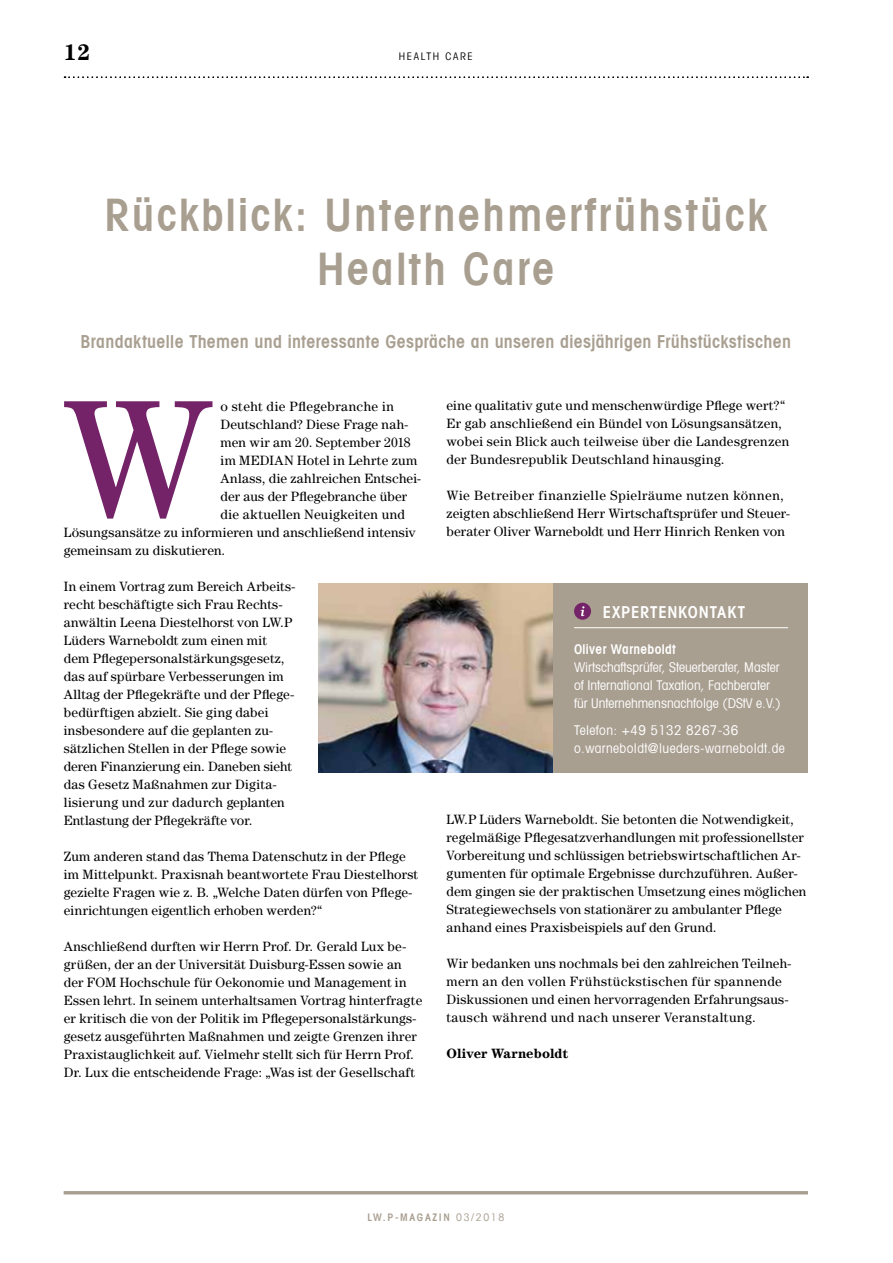
<style>
.page{position:relative;width:893px;height:1263px;background:#fff}
.page>*{position:absolute;margin:0;border:0;box-sizing:border-box;transform-origin:0 0}
.t1{font:170.55px "Century";color:#742368}
.t2{font:600 condensed 45px/54px "Avant Garde";letter-spacing:.05em;color:#a99f91;text-align:center}
.t3{font:700 22.5px "Century";color:#000}
.t4{font:600 condensed 18px "Avant Garde";letter-spacing:.015em;color:#a99f91}
.t5{font:600 condensed 16.5px "Avant Garde";letter-spacing:.05em;color:#fff}
.t6{font:13.5px/18px "Century";letter-spacing:.015em;color:#000}
.t7{font:condensed 13.5px/18px "Avant Garde";color:#fff}
.t8{font:condensed 13.5px/18px "Avant Garde";letter-spacing:.03em;color:#fff}
.t9{font:700 13.5px "Century";letter-spacing:.005em;color:#000}
.t10{font:600 condensed 13.5px "Avant Garde";letter-spacing:.025em;color:#fff}
.t11{font:600 condensed 10.5px "Avant Garde";letter-spacing:.16em;color:#a99f91}
.t12{font:condensed 10.5px "Avant Garde";letter-spacing:.16em;color:#000}
.s1{font-weight:400}
</style>
<div class="page">
<hr style="left:64px;top:1191px;width:744px;height:3px;background:#a99f91">
<svg style="left:65px;top:76px;width:743px;height:2px"></svg>
<div style="left:553px;top:584px;width:255px;height:189px;background:#a99f91"></div>
<div style="left:574px;top:603px;width:17px;height:17px;background:#742368;border-radius:50%"></div>
<svg style="left:581px;top:606px;width:3px;height:10px"></svg>
<hr style="left:574px;top:627px;width:214px;height:1px;background:#fff">
<img style="left:319px;top:584px;width:234px;height:189px">
<h3 class="t3" style="left:64px;top:38px;width:28px">12</h3>
<p class="t12" style="left:399px;top:49px;width:75px">HEALTH CARE</p>
<h2 class="t2" style="left:105px;top:187px;width:664px">Rückblick: Unternehmerfrühstück<br>Health Care</h2>
<h3 class="t4" style="left:81px;top:330px;width:712px">Brandaktuelle Themen und interessante Gespräche an unseren diesjährigen Frühstückstischen</h3>
<h1 class="t1" style="left:60px;top:360px;width:153px">W</h1>
<p class="t6" style="left:220px;top:397px;width:175px">o steht die Pflegebranche in</p>
<p class="t6" style="left:220px;top:415px;width:189px">Deutschland? Diese Frage nah-</p>
<p class="t6" style="left:220px;top:433px;width:192px">men wir am 20. September 2018</p>
<p class="t6" style="left:220px;top:451px;width:198px">im MEDIAN Hotel in Lehrte zum</p>
<p class="t6" style="left:220px;top:469px;width:202px">Anlass, die zahlreichen Entschei-</p>
<p class="t6" style="left:220px;top:487px;width:188px">der aus der Pflegebranche über</p>
<p class="t6" style="left:220px;top:505px;width:186px">die aktuellen Neuigkeiten und</p>
<p class="t6" style="left:64px;top:523px;width:353px">Lösungsansätze zu informieren und anschließend intensiv</p>
<p class="t6" style="left:64px;top:541px;width:163px">gemeinsam zu diskutieren.</p>
<p class="t6" style="left:64px;top:577px;width:233px">In einem Vortrag zum Bereich Arbeits&shy;recht beschäftigte sich Frau Rechts&shy;anwältin Leena Diestelhorst von LW.P Lüders Warneboldt zum einen mit dem Pflegepersonalstärkungsgesetz, das auf spürbare Verbesserungen im Alltag der Pflegekräfte und der Pflege&shy;bedürftigen abzielt. Sie ging dabei insbesondere auf die geplanten zu&shy;sätzlichen Stellen in der Pflege sowie deren Finanzierung ein. Daneben sieht das Gesetz Maßnahmen zur Digita&shy;lisierung und zur dadurch geplanten Entlastung der Pflegekräfte vor.</p>
<p class="t6" style="left:64px;top:847px;width:356px">Zum anderen stand das Thema Datenschutz in der Pflege im Mittelpunkt. Praxisnah beantwortete Frau Diestelhorst gezielte Fragen wie z. B. „Welche Daten dürfen von Pflege&shy;einrichtungen eigentlich erhoben werden?“</p>
<p class="t6" style="left:64px;top:937px;width:360px">Anschließend durften wir Herrn Prof. Dr. Gerald Lux be&shy;grüßen, der an der Universität Duisburg-Essen sowie an der FOM Hochschule für Oekonomie und Management in Essen lehrt. In seinem unterhaltsamen Vortrag hinterfragte er kritisch die von der Politik im Pflegepersonalstärkungs&shy;gesetz ausgeführten Maßnahmen und zeigte Grenzen ihrer Praxistauglichkeit auf. Vielmehr stellt sich für Herrn Prof.<br>Dr. Lux die entscheidende Frage: „Was ist der Gesellschaft</p>
<p class="t6" style="left:446px;top:397px;width:344px">eine qualitativ gute und menschenwürdige Pflege wert?“ Er gab anschließend ein Bündel von Lösungsansätzen, wobei sein Blick auch teilweise über die Landesgrenzen der Bundesrepublik Deutschland hinausging.</p>
<p class="t6" style="left:446px;top:487px;width:345px">Wie Betreiber finanzielle Spielräume nutzen können, zeigten abschließend Herr Wirtschaftsprüfer und Steuer&shy;berater Oliver Warneboldt und Herr Hinrich Renken von</p>
<p class="t5" style="left:603px;top:602px;width:144px">EXPERTENKONTAKT</p>
<p class="t10" style="left:574px;top:640px;width:103px">Oliver Warneboldt</p>
<p class="t7" style="left:574px;top:657px;width:208px">Wirtschaftsprüfer, Steuerberater, Master of International Taxation, Fachberater für Unternehmensnachfolge (DStV e.V.)</p>
<p class="t8" style="left:574px;top:720px;width:212px">Telefon: +49 5132 8267-36 o.warneboldt@lueders-warneboldt.de</p>
<p class="t6" style="left:446px;top:811px;width:361px">LW.P Lüders Warneboldt. Sie betonten die Notwendigkeit, regelmäßige Pflegesatzverhandlungen mit professionellster Vorbereitung und schlüssigen betriebswirtschaftlichen Ar&shy;gumenten für optimale Ergebnisse durchzuführen. Außer&shy;dem gingen sie der praktischen Umsetzung eines möglichen Strategiewechsels von stationärer zu ambulanter Pflege anhand eines Praxisbeispiels auf den Grund.</p>
<p class="t6" style="left:446px;top:955px;width:346px">Wir bedanken uns nochmals bei den zahlreichen Teilneh&shy;mern an den vollen Frühstückstischen für spannende Diskussionen und einen hervorragenden Erfahrungsaus&shy;tausch während und nach unserer Veranstaltung.</p>
<p class="t9" style="left:446px;top:1046px;width:123px">Oliver Warneboldt</p>
<p class="t11" style="left:367px;top:1210px;width:138px">LW.P-MAGAZIN <span class="s1">03/2018</span></p>
</div>
